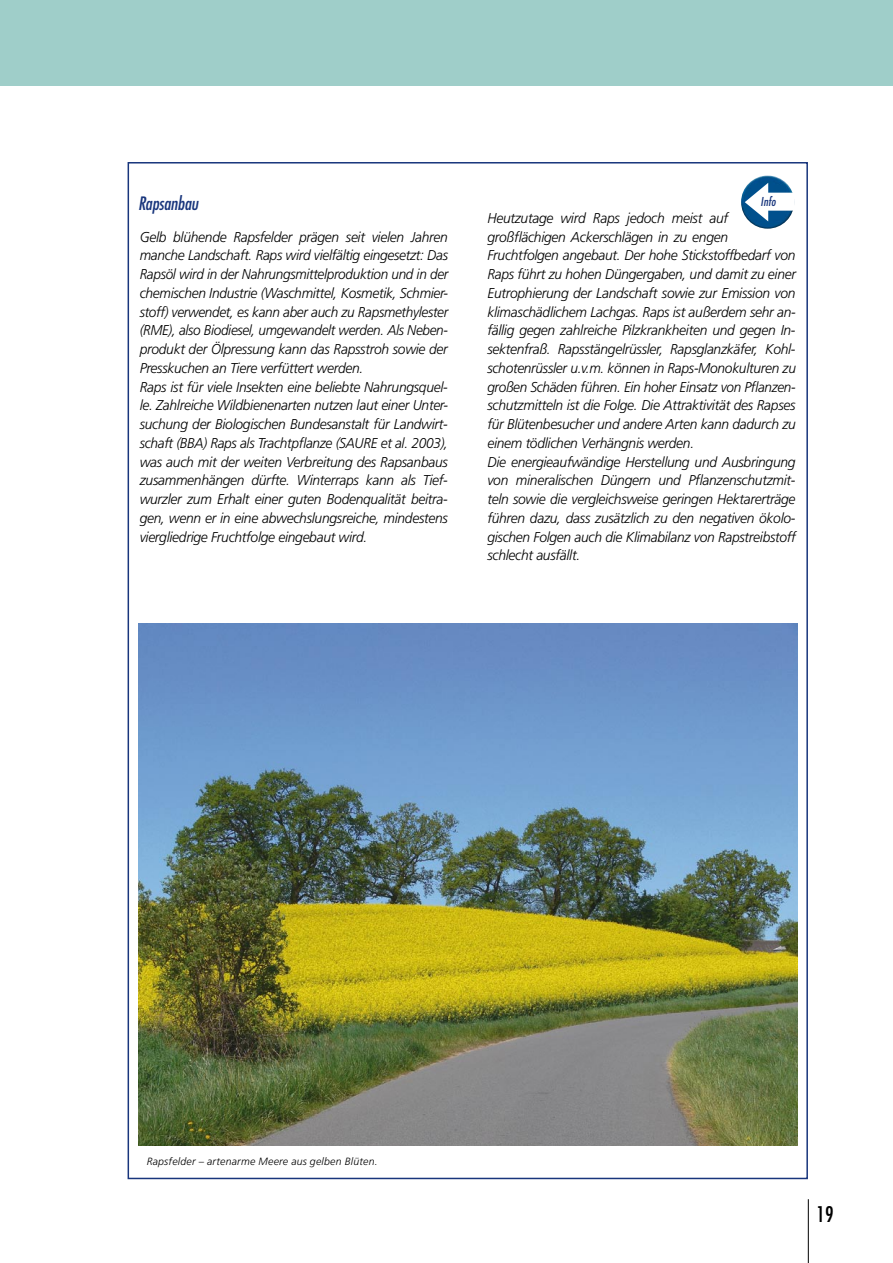
<style>
.page{position:relative;width:893px;height:1263px;background:#fff}
.page>*{position:absolute;margin:0;border:0;box-sizing:border-box;transform-origin:0 0}
.t1{font:condensed 21px "Futura";color:#000}
.t2{font:italic condensed 18px "Futura";color:#18357c}
.t3{font:italic 300 14.25px/18.8px "Frutiger";letter-spacing:-.02em;color:#000}
.t4{font:italic condensed 12px "Futura";color:#18357c}
.t5{font:italic 300 10.5px "Frutiger";letter-spacing:.025em;color:#000}
</style>
<div class="page">
<hr style="left:808px;top:1199px;width:1px;height:64px;background:#000">
<div style="left:0;top:0;width:893px;height:85px;background:#9fcec9"></div>
<img style="left:741px;top:175px;width:53px;height:54px;border-radius:27px">
<svg style="left:745px;top:183px;width:50px;height:38px"></svg>
<img style="left:138px;top:624px;width:659px;height:522px">
<p class="t2" style="left:138px;top:192px;width:62px">Rapsanbau</p>
<p class="t3" style="left:140px;top:227px;width:310px">Gelb blühende Rapsfelder prägen seit vielen Jahren manche Landschaft. Raps wird vielfältig eingesetzt: Das Rapsöl wird in der Nahrungsmittelproduktion und in der chemischen Industrie (Waschmittel, Kosmetik, Schmier&shy;stoff) verwendet, es kann aber auch zu Rapsmethylester (RME), also Biodiesel, umgewandelt werden. Als Neben&shy;produkt der Ölpressung kann das Rapsstroh sowie der Presskuchen an Tiere verfüttert werden.<br>Raps ist für viele Insekten eine beliebte Nahrungsquel&shy;le. Zahlreiche Wildbienenarten nutzen laut einer Unter&shy;suchung der Biologischen Bundesanstalt für Landwirt&shy;schaft (BBA) Raps als Trachtpflanze (SAURE et al. 2003), was auch mit der weiten Verbreitung des Rapsanbaus zusammenhängen dürfte. Winterraps kann als Tief&shy;wurzler zum Erhalt einer guten Bodenqualität beitra&shy;gen, wenn er in eine abwechslungsreiche, mindestens viergliedrige Fruchtfolge eingebaut wird.</p>
<p class="t4" style="left:761px;top:194px;width:16px">Info</p>
<p class="t3" style="left:487px;top:208px;width:310px">Heutzutage wird Raps jedoch meist auf großflächigen Ackerschlägen in zu engen Fruchtfolgen angebaut. Der hohe Stickstoffbedarf von Raps führt zu hohen Düngergaben, und damit zu einer Eutrophierung der Landschaft sowie zur Emission von klimaschädlichem Lachgas. Raps ist außerdem sehr an&shy;fällig gegen zahlreiche Pilzkrankheiten und gegen In&shy;sektenfraß. Rapsstängelrüssler, Rapsglanzkäfer, Kohl&shy;schotenrüssler u.v.m. können in Raps-Monokulturen zu großen Schäden führen. Ein hoher Einsatz von Pflanzen&shy;schutzmitteln ist die Folge. Die Attraktivität des Rapses für Blütenbesucher und andere Arten kann dadurch zu einem tödlichen Verhängnis werden.<br>Die energieaufwändige Herstellung und Ausbringung von mineralischen Düngern und Pflanzenschutzmit&shy;teln sowie die vergleichsweise geringen Hektarerträge führen dazu, dass zusätzlich zu den negativen ökolo&shy;gischen Folgen auch die Klimabilanz von Rapstreibstoff schlecht ausfällt.</p>
<p class="t5" style="left:147px;top:1155px;width:232px">Rapsfelder – artenarme Meere aus gelben Blüten.</p>
<h1 class="t1" style="left:816px;top:1201px;width:19px">19</h1>
</div>
